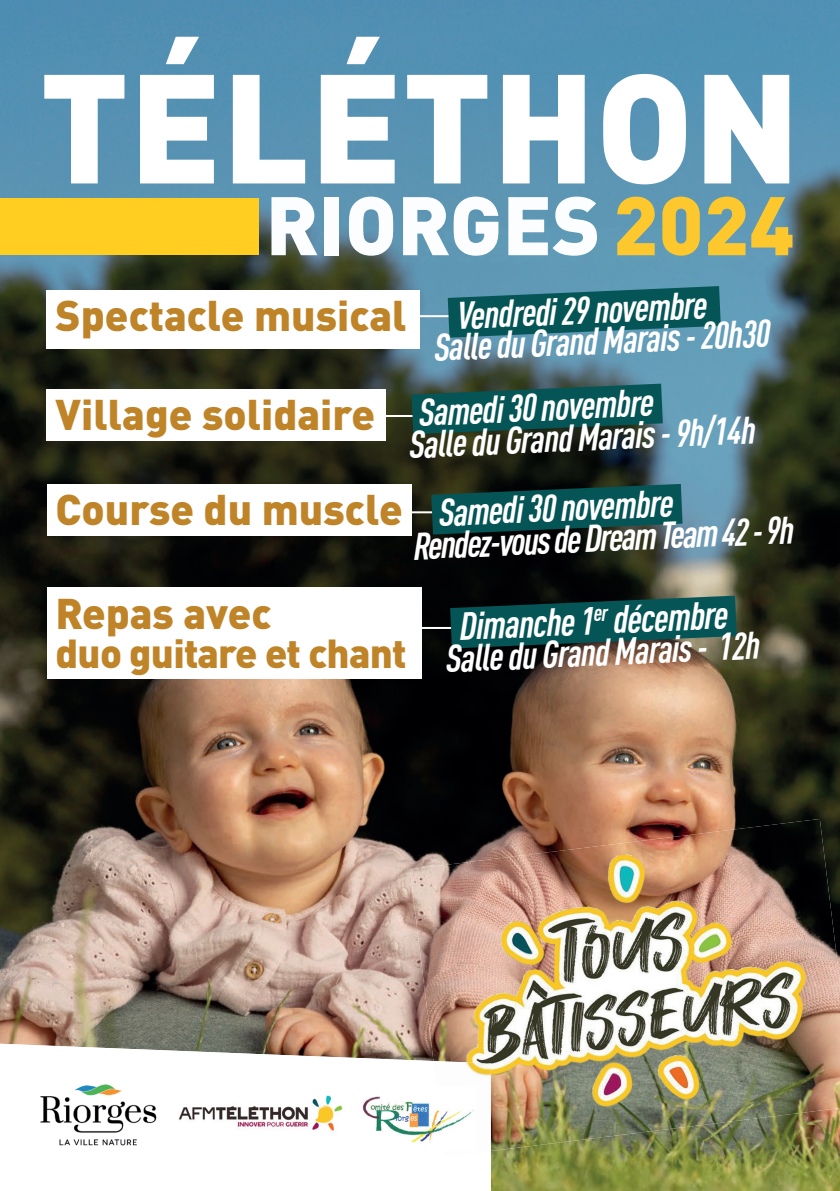
<style>
.page{position:relative;width:840px;height:1191px;background:#fff}
.page>*{position:absolute;margin:0;border:0;box-sizing:border-box;transform-origin:0 0}
.t1{font:900 152.4px "DIN Pro";color:#fff}
.t2{font:900 81.6px "DIN Pro";color:#fbfdfe}
.t3{font:900 42.4px "DIN Pro";color:#bf8328}
.t4{font:900 40px "DIN Pro";letter-spacing:-.02em;color:#bf8328}
.t5{font:italic 700 condensed 38.6px "DIN Pro";color:#fff}
.t6{font:italic 700 condensed 38px "DIN Pro";color:#fff}
.t7{font:italic 700 condensed 37.8px "DIN Pro";color:#fff}
.s1{color:#fcc82e}
</style>
<div class="page">
<img style="left:0;top:0;width:839px;height:1191px">
<div style="left:47px;top:389px;width:338px;height:52px;background:#fff"></div>
<div style="left:47px;top:484px;width:364px;height:52px;background:#fff"></div>
<div style="left:47px;top:587px;width:374px;height:92px;background:#fff"></div>
<svg style="left:0;top:1043px;width:490px;height:148px"></svg>
<img style="left:175px;top:1091px;width:171px;height:43px">
<img style="left:39px;top:1076px;width:120px;height:73px">
<div style="left:47px;top:290px;width:372px;height:58px;background:#fff"></div>
<hr style="left:411px;top:315px;width:44px;height:2px;background:#fff">
<hr style="left:375px;top:415px;width:44px;height:2px;background:#fff">
<hr style="left:403px;top:511px;width:44px;height:2px;background:#fff">
<hr style="left:417px;top:627px;width:44px;height:2px;background:#fff">
<svg style="left:447px;top:286px;width:273px;height:52px;background:#1b656e"></svg>
<svg style="left:411px;top:383px;width:251px;height:51px;background:#10504f"></svg>
<svg style="left:431px;top:484px;width:251px;height:50px;background:#0b4b4b"></svg>
<div style="left:0;top:198px;width:259px;height:57px;background:#ffce21"></div>
<img style="left:352px;top:1086px;width:57px;height:65px">
<img style="left:409px;top:819px;width:430px;height:332px">
<img style="left:433px;top:1061px;width:57px;height:95px">
<img style="left:436px;top:1086px;width:40px;height:65px">
<svg style="left:450px;top:595px;width:286px;height:53px;background:#0f4a4a"></svg>
<h1 class="t1" style="left:40px;top:-3px;width:761px">TÉLÉTHON</h1>
<h2 class="t2" style="left:265px;top:155px;width:530px">RIORGES <span class="s1">2024</span></h2>
<p class="t3" style="left:56px;top:279px;width:352px">Spectacle musical</p>
<p class="t6" style="left:455px;top:288px;width:252px;rotate:-3deg">Vendredi 29 novembre</p>
<p class="t6" style="left:432px;top:320px;width:337px;rotate:-3deg">Salle du Grand Marais - 20h30</p>
<p class="t3" style="left:56px;top:378px;width:321px">Village solidaire</p>
<p class="t7" style="left:417px;top:385px;width:236px;rotate:-3deg">Samedi 30 novembre</p>
<p class="t6" style="left:407px;top:417px;width:348px;rotate:-3deg">Salle du Grand Marais - 9h/14h</p>
<p class="t3" style="left:56px;top:473px;width:348px">Course du muscle</p>
<p class="t7" style="left:437px;top:485px;width:236px;rotate:-3deg">Samedi 30 novembre</p>
<p class="t6" style="left:411px;top:519px;width:382px;rotate:-3deg">Rendez-vous de Dream Team 42 - 9h</p>
<p class="t3" style="left:56px;top:577px;width:217px">Repas avec</p>
<p class="t4" style="left:56px;top:619px;width:352px">duo guitare et chant</p>
<p class="t5" style="left:458px;top:598px;width:137px;rotate:-3deg">Dimanche 1</p>
<p class="t5" style="left:611px;top:591px;width:116px;rotate:-3deg">décembre</p>
<p class="t6" style="left:444px;top:631px;width:316px;rotate:-3deg">Salle du Grand Marais - 12h</p>
</div>
